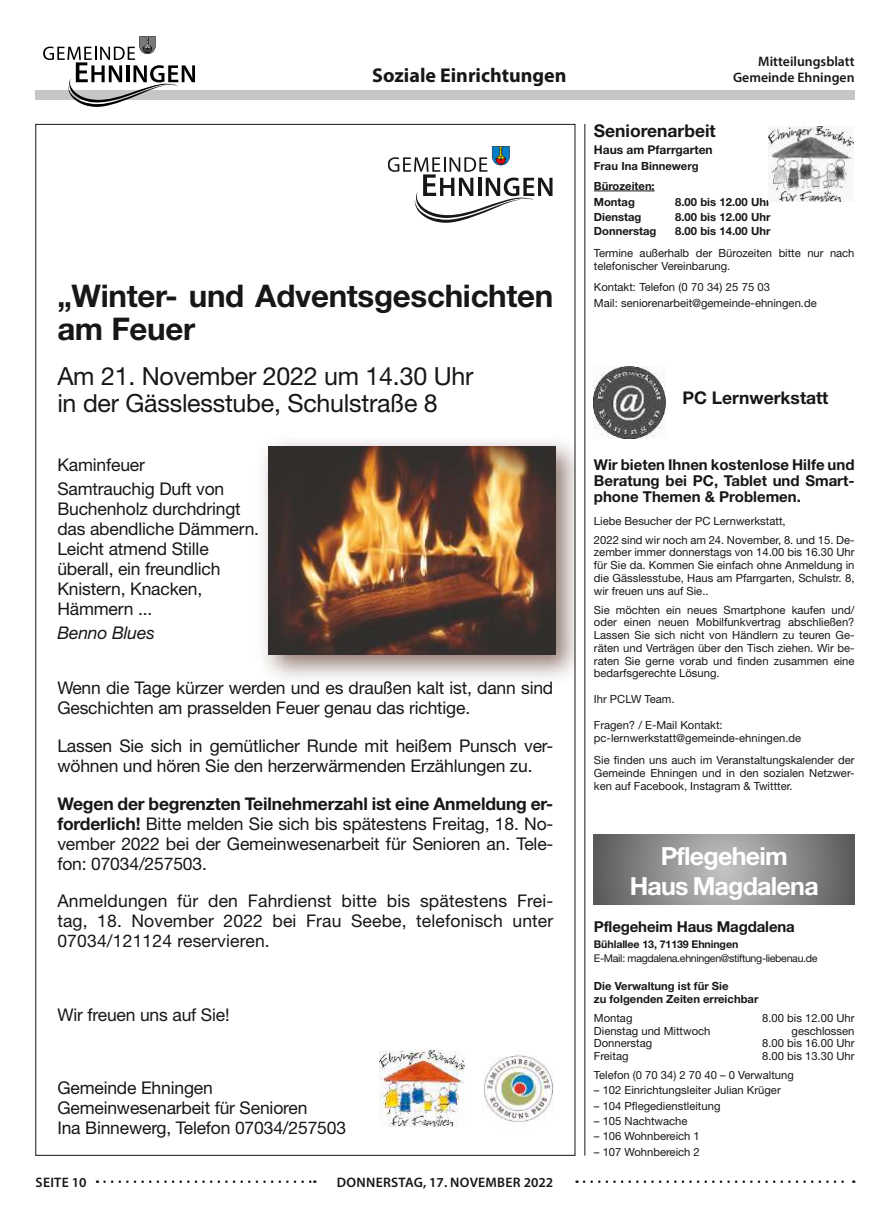
<style>
.page{position:relative;width:890px;height:1223px;background:#fff}
.page>*{position:absolute;margin:0;border:0;box-sizing:border-box;transform-origin:0 0}
.t1{font:700 31.25px/32.5px "Helvetica Neue LT Std";letter-spacing:-.01em;color:#181715}
.t2{font:25px/27.5px "Helvetica Neue LT Std";letter-spacing:-.01em;color:#181715}
.t3{font:700 25px/30px "Helvetica Neue";letter-spacing:-.03em;color:#fff;text-align:center}
.t4{font:700 20px "Myriad Pro";color:#181715}
.t5{font:17.5px/20px "Helvetica Neue LT Std";letter-spacing:-.01em;color:#181715}
.t6{font:700 17.5px "Helvetica Neue";color:#181715}
.t7{font:700 17.5px "Helvetica Neue LT Std";color:#181715}
.t8{font:italic 17.5px "Helvetica Neue LT Std";letter-spacing:-.01em;color:#181715}
.t9{font:700 15px/16.2px "Helvetica Neue LT Std";color:#181715;text-align:justify}
.t10{font:700 15px "Helvetica Neue";letter-spacing:-.01em;color:#181715}
.t11{font:600 13.75px "Myriad Pro";color:#181715}
.t12{font:600 13.75px "Myriad Pro";letter-spacing:.02em;color:#181715}
.t13{font:700 12px "Helvetica Neue LT Std";color:#181715}
.t14{font:11.25px/12.8px "Helvetica Neue LT Std";color:#181715}
.t15{font:700 11.25px/19.9px "Helvetica Neue LT Std";color:#181715}
.t16{font:10.62px "Helvetica Neue";letter-spacing:-.03em;color:#181715}
.t17{font:700 10.62px "Helvetica Neue";letter-spacing:-.01em;color:#181715}
.s1{font-weight:700}
</style>
<div class="page">
<div style="left:35px;top:90px;width:819px;height:10px;background:#c5c6c6"></div>
<svg style="left:43px;top:36px;width:152px;height:71px"></svg>
<hr style="left:584px;top:124px;width:1px;height:1031px;background:#181715">
<svg style="left:584px;top:1180px;width:270px;height:2px"></svg>
<svg style="left:104px;top:1180px;width:211px;height:2px"></svg>
<hr style="left:594px;top:191px;width:60px;height:1px;background:#181715">
<img style="left:768px;top:126px;width:85px;height:75px">
<img style="left:594px;top:366px;width:72px;height:72px">
<svg style="left:594px;top:835px;width:260px;height:69px;background:#8b8b8b"></svg>
<img style="left:263px;top:441px;width:310px;height:238px">
<img style="left:269px;top:446px;width:286px;height:208px">
<img style="left:379px;top:1050px;width:86px;height:76px">
<img style="left:483px;top:1054px;width:70px;height:68px">
<svg style="left:388px;top:146px;width:164px;height:77px"></svg>
<p class="t11" style="left:758px;top:53px;width:98px">Mitteilungsblatt</p>
<h3 class="t4" style="left:372px;top:64px;width:196px">Soziale Einrichtungen</h3>
<p class="t11" style="left:732px;top:69px;width:123px">Gemeinde Ehningen</p>
<h1 class="t1" style="left:57px;top:283px;width:497px">„Winter- und Adventsgeschichten am Feuer</h1>
<h2 class="t2" style="left:57px;top:365px;width:417px">Am 21. November 2022 um 14.30 Uhr in der Gässlesstube, Schulstraße 8</h2>
<h3 class="t5" style="left:57px;top:455px;width:168px;line-height:23.5px">Kaminfeuer<br>Samtrauchig Duft von</h3>
<h3 class="t5" style="left:57px;top:500px;width:203px">Buchenholz durchdringt das abendliche Dämmern.<br>Leicht atmend Stille überall, ein freundlich<br>Knistern, Knacken,<br>Hämmern ...</h3>
<h3 class="t8" style="left:57px;top:626px;width:99px">Benno Blues</h3>
<h3 class="t5" style="left:57px;top:679px;width:497px">Wenn die Tage kürzer werden und es draußen kalt ist, dann sind<br>Geschichten am prasselden Feuer genau das richtige.</h3>
<h3 class="t5" style="left:57px;top:737px;width:497px">Lassen Sie sich in gemütlicher Runde mit heißem Punsch ver&shy;wöhnen und hören Sie den herzerwärmenden Erzählungen zu.</h3>
<h3 class="t5" style="left:57px;top:795px;width:497px;text-align:justify"><span class="s1">Wegen der begrenzten Teilnehmerzahl ist eine Anmeldung er&shy;forderlich!</span> Bitte melden Sie sich bis spätestens Freitag, 18. No&shy;vember 2022 bei der Gemeinwesenarbeit für Senioren an. Tele&shy;fon: 07034/257503.</h3>
<h3 class="t5" style="left:57px;top:892px;width:497px;text-align:justify">Anmeldungen für den Fahrdienst bitte bis spätestens Frei&shy;tag, 18. November 2022 bei Frau Seebe, telefonisch unter 07034/121124 reservieren.</h3>
<h3 class="t5" style="left:57px;top:1006px;width:174px">Wir freuen uns auf Sie!</h3>
<h3 class="t5" style="left:57px;top:1079px;width:290px">Gemeinde Ehningen<br>Gemeinwesenarbeit für Senioren<br>Ina Binnewerg, Telefon 07034/257503</h3>
<p class="t11" style="left:36px;top:1174px;width:52px">SEITE 10</p>
<p class="t12" style="left:337px;top:1174px;width:218px">DONNERSTAG, 17. NOVEMBER 2022</p>
<h3 class="t7" style="left:594px;top:125px;width:123px">Seniorenarbeit</h3>
<p class="t13" style="left:594px;top:145px;width:120px">Haus am Pfarrgarten</p>
<p class="t15" style="left:594px;top:157px;width:106px">Frau Ina Binnewerg<br>Bürozeiten:</p>
<p class="t15" style="left:594px;top:193px;width:42px">Montag</p>
<p class="t15" style="left:675px;top:193px;width:97px">8.00 bis 12.00 Uhr</p>
<p class="t15" style="left:594px;top:208px;width:49px">Dienstag</p>
<p class="t15" style="left:675px;top:208px;width:97px">8.00 bis 12.00 Uhr</p>
<p class="t15" style="left:594px;top:222px;width:64px">Donnerstag</p>
<p class="t15" style="left:675px;top:222px;width:97px">8.00 bis 14.00 Uhr</p>
<p class="t14" style="left:594px;top:246px;width:262px">Termine außerhalb der Bürozeiten bitte nur nach telefonischer Vereinbarung.</p>
<p class="t14" style="left:594px;top:279px;width:224px;line-height:16.2px">Kontakt: Telefon (0 70 34) 25 75 03<br>Mail: seniorenarbeit@gemeinde-ehningen.de</p>
<h3 class="t6" style="left:682px;top:386px;width:147px">PC Lernwerkstatt</h3>
<h3 class="t9" style="left:594px;top:458px;width:262px">Wir bieten Ihnen kostenlose Hilfe und Beratung bei PC, Tablet und Smart&shy;phone Themen &amp; Problemen.</h3>
<p class="t14" style="left:594px;top:512px;width:262px;line-height:18.9px">Liebe Besucher der PC Lernwerkstatt,<br>2022 sind wir noch am 24. November, 8. und 15. De-</p>
<p class="t14" style="left:594px;top:547px;width:262px;text-align:justify">zember immer donnerstags von 14.00 bis 16.30 Uhr für Sie da. Kommen Sie einfach ohne Anmeldung in die Gässlesstube, Haus am Pfarrgarten, Schulstr. 8, wir freuen uns auf Sie..</p>
<p class="t14" style="left:594px;top:604px;width:262px;text-align:justify">Sie möchten ein neues Smartphone kaufen und/ oder einen neuen Mobilfunkvertrag abschließen?<br>Lassen Sie sich nicht von Händlern zu teuren Ge&shy;räten und Verträgen über den Tisch ziehen. Wir be&shy;raten Sie gerne vorab und fnden zusammen eine bedarfsgerechte Lösung.</p>
<p class="t14" style="left:594px;top:694px;width:82px">Ihr PCLW Team.</p>
<p class="t14" style="left:594px;top:720px;width:209px">Fragen? / E-Mail Kontakt: pc-lernwerkstatt@gemeinde-ehningen.de</p>
<p class="t14" style="left:594px;top:755px;width:262px;text-align:justify">Sie fnden uns auch im Veranstaltungskalender der Gemeinde Ehningen und in den sozialen Netzwer&shy;ken auf Facebook, Instagram &amp; Twittter.</p>
<h2 class="t3" style="left:629px;top:841px;width:190px">Pflegeheim<br>Haus Magdalena</h2>
<h3 class="t10" style="left:594px;top:917px;width:202px">Pflegeheim Haus Magdalena</h3>
<p class="t17" style="left:594px;top:938px;width:146px">Bühlallee 13, 71139 Ehningen</p>
<p class="t16" style="left:594px;top:952px;width:225px">E-Mail: magdalena.ehningen@stiftung-liebenau.de</p>
<p class="t15" style="left:594px;top:980px;width:166px;line-height:12.8px">Die Verwaltung ist für Sie<br>zu folgenden Zeiten erreichbar</p>
<p class="t14" style="left:594px;top:1012px;width:40px">Montag</p>
<p class="t14" style="left:762px;top:1012px;width:94px">8.00 bis 12.00 Uhr</p>
<p class="t14" style="left:594px;top:1025px;width:118px">Dienstag und Mittwoch</p>
<p class="t14" style="left:791px;top:1025px;width:64px">geschlossen</p>
<p class="t14" style="left:594px;top:1038px;width:60px">Donnerstag</p>
<p class="t14" style="left:762px;top:1038px;width:94px">8.00 bis 16.00 Uhr</p>
<p class="t14" style="left:594px;top:1050px;width:36px">Freitag</p>
<p class="t14" style="left:594px;top:1047px;width:262px;line-height:18.9px;text-indent:168px">8.00 bis 13.30 Uhr<br>Telefon (0 70 34) 2 70 40 – 0 Verwaltung</p>
<p class="t14" style="left:594px;top:1085px;width:188px">– 102 Einrichtungsleiter Julian Krüger</p>
<p class="t14" style="left:594px;top:1100px;width:128px">– 104 Pfegedienstleitung</p>
<p class="t14" style="left:594px;top:1115px;width:95px">– 105 Nachtwache</p>
<p class="t14" style="left:594px;top:1130px;width:107px">– 106 Wohnbereich 1</p>
<p class="t14" style="left:594px;top:1146px;width:107px">– 107 Wohnbereich 2</p>
</div>
